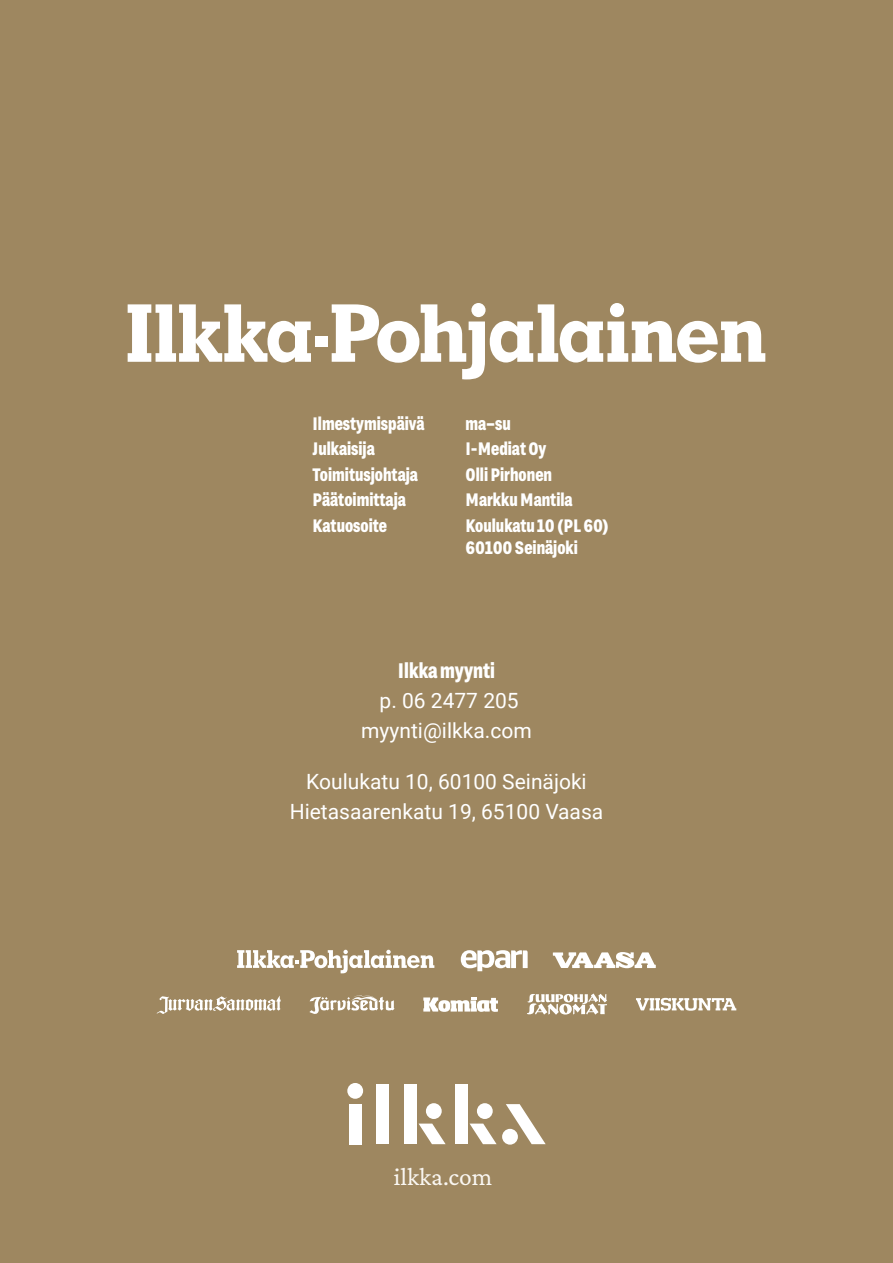
<style>
.page{position:relative;width:893px;height:1263px;background:#9e8760}
.page>*{position:absolute;margin:0;border:0;box-sizing:border-box;transform-origin:0 0}
.t1{font:25.5px "Crimson Pro";color:#faf7f2}
.t2{font:21px/30px "Roboto";color:#fff;text-align:center}
.t3{font:700 21px "Grtsk Zetta";color:#fff}
.t4{font:700 18px/22.5px "Grtsk Zetta";color:#fff}
</style>
<div class="page">
<svg style="left:309px;top:995px;width:86px;height:19px"></svg>
<svg style="left:157px;top:995px;width:124px;height:18px"></svg>
<svg style="left:423px;top:997px;width:75px;height:15px"></svg>
<svg style="left:527px;top:993px;width:80px;height:22px"></svg>
<svg style="left:636px;top:998px;width:100px;height:13px"></svg>
<div style="left:316px;top:336px;width:12px;height:11px;background:#fff"></div>
<svg style="left:332px;top:304px;width:433px;height:75px"></svg>
<svg style="left:128px;top:304px;width:183px;height:58px"></svg>
<svg style="left:461px;top:950px;width:67px;height:21px"></svg>
<svg style="left:553px;top:952px;width:103px;height:16px"></svg>
<svg style="left:237px;top:950px;width:197px;height:23px"></svg>
<div style="left:349px;top:1104px;width:12px;height:40px;background:#fff"></div>
<div style="left:376px;top:1084px;width:13px;height:60px;background:#fff"></div>
<div style="left:404px;top:1084px;width:12px;height:60px;background:#fff"></div>
<div style="left:347px;top:1083px;width:16px;height:16px;background:#fff;border-radius:50%"></div>
<div style="left:426px;top:1103px;width:16px;height:16px;background:#fff;border-radius:50%"></div>
<div style="left:502px;top:1129px;width:16px;height:15px;background:#fff;border-radius:50%"></div>
<svg style="left:419px;top:1123px;width:27px;height:21px"></svg>
<div style="left:455px;top:1084px;width:12px;height:60px;background:#fff"></div>
<div style="left:477px;top:1103px;width:16px;height:16px;background:#fff;border-radius:50%"></div>
<svg style="left:470px;top:1123px;width:27px;height:21px"></svg>
<svg style="left:506px;top:1104px;width:40px;height:40px"></svg>
<p class="t4" style="left:313px;top:411px;width:114px">Ilmestymispäivä</p>
<p class="t4" style="left:466px;top:411px;width:47px">ma–su</p>
<p class="t4" style="left:313px;top:437px;width:64px">Julkaisija</p>
<p class="t4" style="left:466px;top:437px;width:82px">I-Mediat Oy</p>
<p class="t4" style="left:313px;top:462px;width:107px">Toimitusjohtaja</p>
<p class="t4" style="left:466px;top:462px;width:88px">Olli Pirhonen</p>
<p class="t4" style="left:313px;top:488px;width:95px">Päätoimittaja</p>
<p class="t4" style="left:466px;top:488px;width:109px">Markku Mantila</p>
<p class="t4" style="left:313px;top:513px;width:76px">Katuosoite</p>
<p class="t4" style="left:466px;top:513px;width:145px">Koulukatu 10 (PL 60)<br>60100 Seinäjoki</p>
<p class="t3" style="left:398px;top:657px;width:99px">Ilkka myynti</p>
<p class="t2" style="left:361px;top:684px;width:172px">p. 06 2477 205 myynti@ilkka.com</p>
<p class="t2" style="left:290px;top:766px;width:315px">Koulukatu 10, 60100 Seinäjoki<br>Hietasaarenkatu 19, 65100 Vaasa</p>
<h1 class="t1" style="left:394px;top:1161px;width:100px">ilkka.com</h1>
</div>
